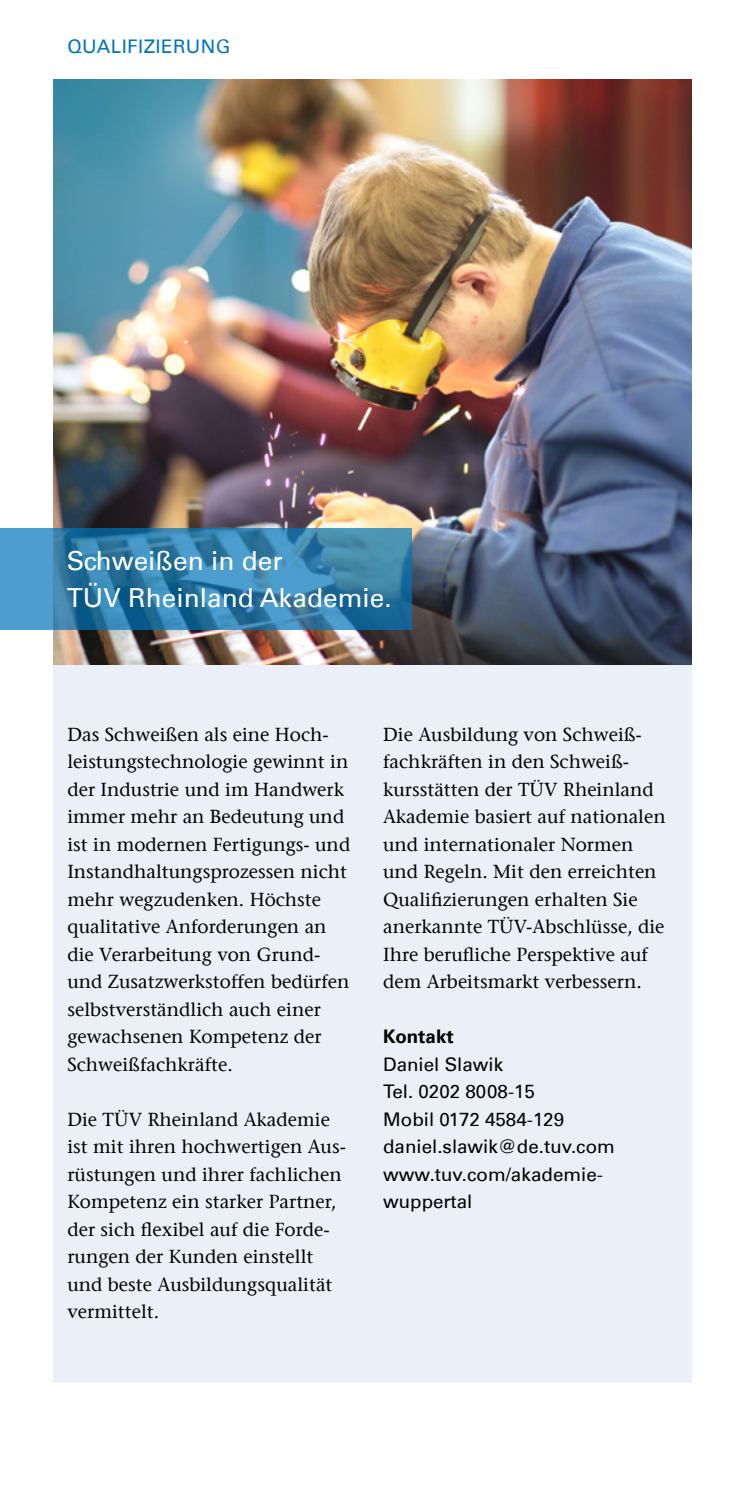
<style>
.page{position:relative;width:745px;height:1489px;background:#fff}
.page>*{position:absolute;margin:0;border:0;box-sizing:border-box;transform-origin:0 0}
.Einklinker{font:26.25px "Univers 55 Roman";color:#fff}
.Fliess_Text{font:18.75px/27.5px "Stone Serif";color:#000}
.Kontakt{font:18.75px/27.5px "Univers 55 Roman";color:#000}
.Navigation{font:18.75px "Univers 55 Roman";letter-spacing:.02em;color:#0074b9}
.Titel_Fliesstext{font:700 18.75px "Univers LT";color:#000}
</style>
<div class="page">
<div style="left:53px;top:80px;width:638px;height:1302px;background:#ebf0f8"></div>
<img style="left:53px;top:80px;width:638px;height:584px">
<svg style="left:0;top:528px;width:412px;height:101px;background:#3683ae"></svg>
<p class="Navigation" style="left:67px;top:35px;width:164px">QUALIFIZIERUNG</p>
<p class="Einklinker" style="left:67px;top:545px;width:217px">Schweißen in der</p>
<p class="Einklinker" style="left:67px;top:582px;width:326px">TÜV Rheinland Akademie.</p>
<p class="Fliess_Text" style="left:67px;top:720px;width:284px">Das Schweißen als eine Hoch&shy;leistungstechnologie gewinnt in der Industrie und im Handwerk immer mehr an Bedeutung und ist in modernen Fertigungs- und<br>Instandhaltungsprozessen nicht mehr wegzudenken. Höchste qualitative Anforderungen an die Verarbeitung von Grund&shy;und Zusatzwerkstoffen bedürfen selbstverständlich auch einer gewachsenen Kompetenz der<br>Schweißfachkräfte.</p>
<p class="Fliess_Text" style="left:67px;top:1105px;width:280px">Die TÜV Rheinland Akademie ist mit ihren hochwertigen Aus&shy;rüstungen und ihrer fachlichen<br>Kompetenz ein starker Partner, der sich flexibel auf die Forde&shy;rungen der Kunden einstellt und beste Ausbildungsqualität vermittelt.</p>
<p class="Fliess_Text" style="left:383px;top:720px;width:284px">Die Ausbildung von Schweiß&shy;fachkräften in den Schweiß&shy;kursstätten der TÜV Rheinland<br>Akademie basiert auf nationalen und internationaler Normen und Regeln. Mit den erreichten<br>Qualifizierungen erhalten Sie anerkannte TÜV-Abschlüsse, die<br>Ihre berufliche Perspektive auf dem Arbeitsmarkt verbessern.</p>
<p class="Titel_Fliesstext" style="left:383px;top:1025px;width:72px">Kontakt</p>
<p class="Kontakt" style="left:383px;top:1050px;width:121px">Daniel Slawik</p>
<p class="Kontakt" style="left:383px;top:1077px;width:153px">Tel. 0202 8008-15</p>
<p class="Kontakt" style="left:383px;top:1105px;width:182px">Mobil 0172 4584-129</p>
<p class="Kontakt" style="left:383px;top:1132px;width:233px">daniel.slawik@de.tuv.com</p>
<p class="Kontakt" style="left:383px;top:1160px;width:221px">www.tuv.com/akademie&shy;wuppertal</p>
</div>
